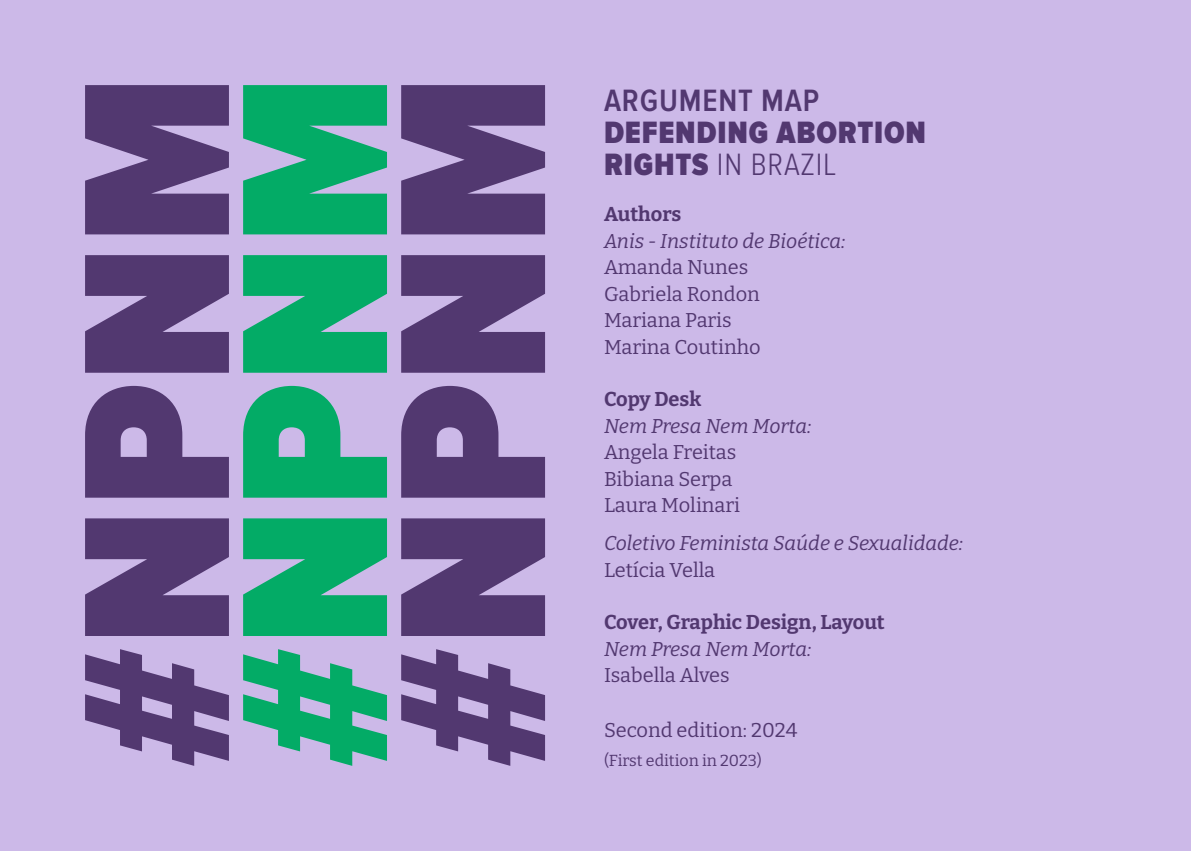
<style>
.page{position:relative;width:1191px;height:851px;background:#fff}
.page>*{position:absolute;margin:0;border:0;box-sizing:border-box;transform-origin:0 0}
.t1{font:900 32px/32px "Proxima Nova Cond";letter-spacing:.025em;color:#523870}
.t2{font:600 32px "Proxima Nova Cond";letter-spacing:.025em;color:#523870}
.t3{font:20px/26.4px "Bitter";color:#523870}
.t4{font:italic 20px "Bitter";color:#523870}
.t5{font:700 20px "Bitter";color:#523870}
.t6{font:16px "Bitter";color:#523870}
.s1{font-weight:300}
</style>
<div class="page">
<div style="left:0;top:0;width:1191px;height:850px;background:#ccb9e8"></div>
<svg style="left:243px;top:85px;width:144px;height:680px;fill:#03ab66"></svg>
<svg style="left:85px;top:85px;width:144px;height:680px;fill:#523870"></svg>
<svg style="left:401px;top:85px;width:144px;height:680px;fill:#523870"></svg>
<h1 class="t2" style="left:604px;top:82px;width:217px">ARGUMENT MAP</h1>
<h1 class="t1" style="left:604px;top:117px;width:323px">DEFENDING ABORTION<br>RIGHTS <span class="s1">IN BRAZIL</span></h1>
<p class="t5" style="left:604px;top:201px;width:79px">Authors</p>
<p class="t4" style="left:604px;top:228px;width:243px">Anis - Instituto de Bioética:</p>
<p class="t3" style="left:604px;top:253px;width:158px">Amanda Nunes<br>Gabriela Rondon<br>Mariana Paris<br>Marina Coutinho</p>
<p class="t5" style="left:604px;top:387px;width:99px">Copy Desk</p>
<p class="t4" style="left:604px;top:413px;width:209px">Nem Presa Nem Morta:</p>
<p class="t3" style="left:604px;top:438px;width:138px">Angela Freitas<br>Bibiana Serpa<br>Laura Molinari</p>
<p class="t4" style="left:604px;top:530px;width:361px">Coletivo Feminista Saúde e Sexualidade:</p>
<p class="t3" style="left:604px;top:555px;width:113px">Letícia Vella</p>
<p class="t5" style="left:604px;top:609px;width:282px">Cover, Graphic Design, Layout</p>
<p class="t4" style="left:604px;top:636px;width:209px">Nem Presa Nem Morta:</p>
<p class="t3" style="left:604px;top:661px;width:127px">Isabella Alves</p>
<p class="t3" style="left:604px;top:716px;width:195px">Second edition: 2024</p>
<p class="t6" style="left:604px;top:750px;width:159px">(First edition in 2023)</p>
</div>
